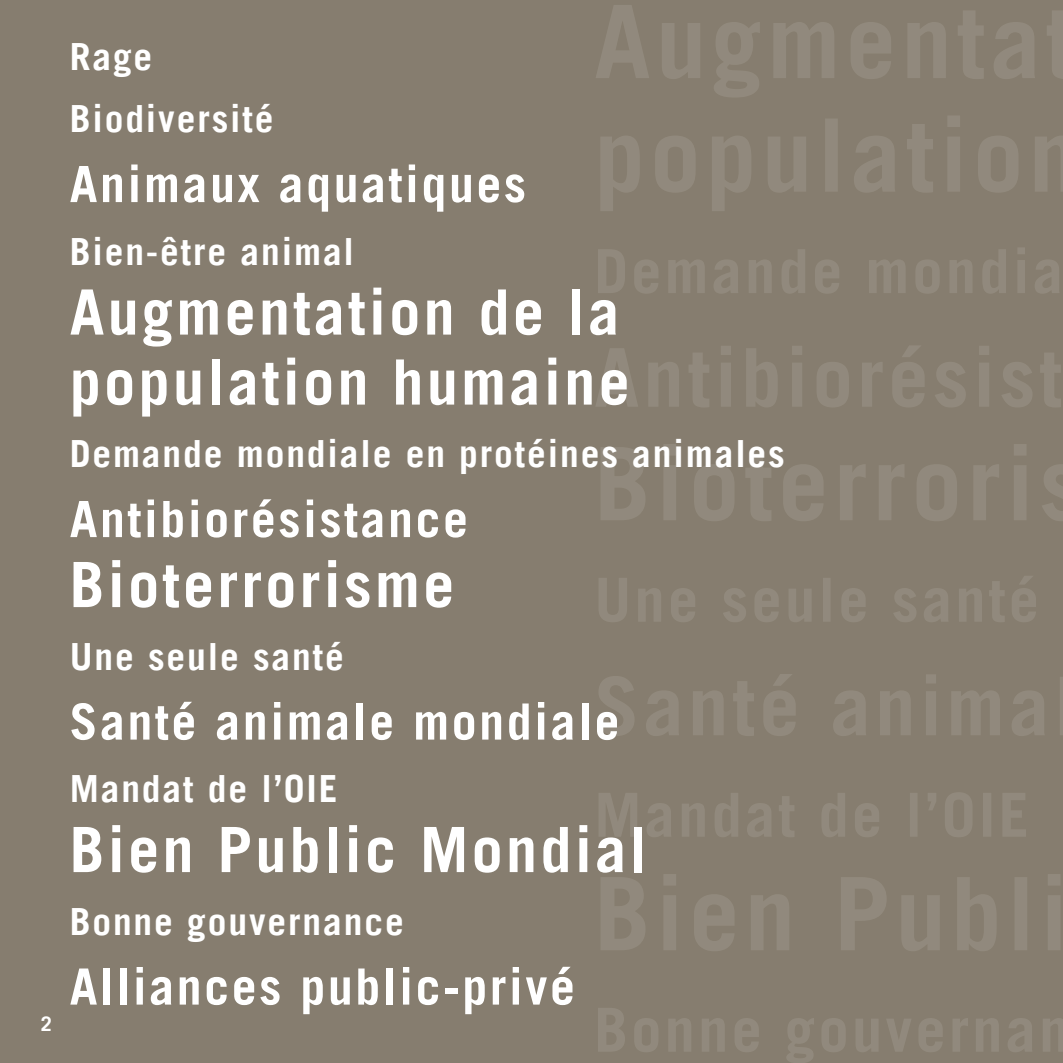
<style>
.page{position:relative;width:1063px;height:1063px;background:#867d6f}
.page>*{position:absolute;margin:0;border:0;box-sizing:border-box;transform-origin:0 0}
.t1{font:700 62.5px/70px "Trade Gothic";letter-spacing:.05em;color:#fff}
.t2{font:700 50px "Trade Gothic";letter-spacing:.05em;color:#fff}
.t3{font:700 37.5px "Trade Gothic";letter-spacing:.05em;color:#fff}
.t4{font:700 20px "Trade Gothic";color:#fff}
</style>
<div class="page">
<svg style="left:598px;top:1008px;width:465px;height:55px"></svg>
<svg style="left:601px;top:874px;width:459px;height:77px"></svg>
<svg style="left:599px;top:792px;width:427px;height:45px"></svg>
<svg style="left:597px;top:674px;width:466px;height:62px"></svg>
<svg style="left:599px;top:576px;width:437px;height:46px"></svg>
<svg style="left:601px;top:444px;width:462px;height:77px"></svg>
<svg style="left:596px;top:346px;width:465px;height:61px"></svg>
<svg style="left:598px;top:248px;width:461px;height:45px"></svg>
<svg style="left:601px;top:116px;width:462px;height:95px"></svg>
<svg style="left:596px;top:5px;width:467px;height:92px"></svg>
<p class="t4" style="left:41px;top:1011px;width:13px">2</p>
<p class="t3" style="left:70px;top:33px;width:84px">Rage</p>
<p class="t3" style="left:70px;top:96px;width:205px">Biodiversité</p>
<p class="t2" style="left:70px;top:154px;width:458px">Animaux aquatiques</p>
<p class="t3" style="left:70px;top:228px;width:286px">Bien-être animal</p>
<p class="t1" style="left:70px;top:276px;width:562px">Augmentation de la population humaine</p>
<p class="t3" style="left:70px;top:431px;width:717px">Demande mondiale en protéines animales</p>
<p class="t2" style="left:70px;top:489px;width:400px">Antibiorésistance</p>
<p class="t1" style="left:70px;top:549px;width:386px">Bioterrorisme</p>
<p class="t3" style="left:70px;top:633px;width:276px">Une seule santé</p>
<p class="t2" style="left:70px;top:691px;width:551px">Santé animale mondiale</p>
<p class="t3" style="left:70px;top:766px;width:269px">Mandat de l’OIE</p>
<p class="t1" style="left:70px;top:814px;width:579px">Bien Public Mondial</p>
<p class="t3" style="left:70px;top:898px;width:336px">Bonne gouvernance</p>
<p class="t2" style="left:70px;top:956px;width:507px">Alliances public-privé</p>
</div>
